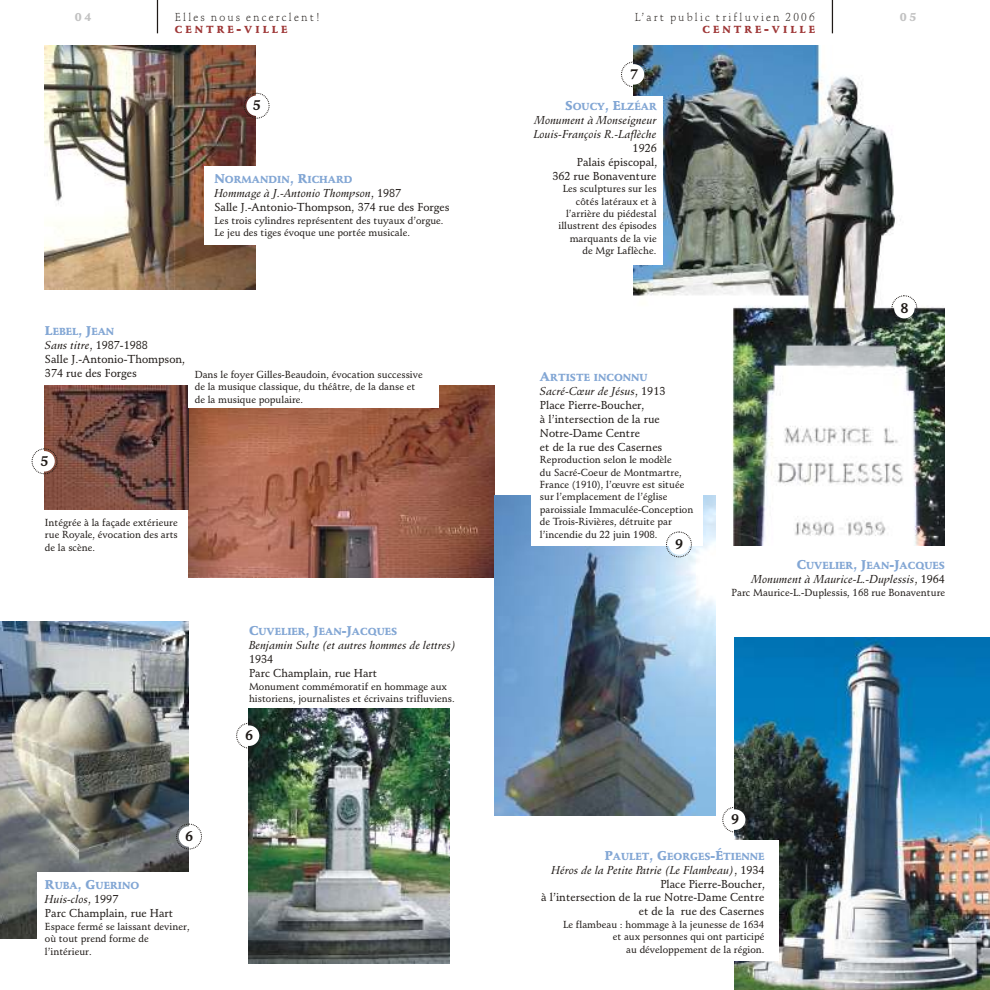
<style>
.page{position:relative;width:990px;height:990px;background:#fff}
.page>*{position:absolute;margin:0;border:0;box-sizing:border-box;transform-origin:0 0}
.t1{font:700 13.75px "Schneidler BT";color:#1f1a17}
.t2{font:11.25px/13.9px "Schneidler Md BT";color:#1f1a17}
.t3{font:italic 11.25px/13.9px "Schneidler Md BT";color:#1f1a17}
.t4{font:11.25px "Schneidler Lt BT";letter-spacing:.19em;color:#1f1a17}
.t5{font:11.25px "Schneidler Blk BT";color:#c2c2c2}
.t6{font:10px/12.4px "Schneidler Md BT";color:#1f1a17}
.t7{font:10px "Schneidler Blk BT";color:#82a6d4}
.t8{font:10px "Schneidler Blk BT";letter-spacing:.295em;color:#9e3636}
.s1{font-size:12.5px}
.s2{font-style:italic}
.s3{font-style:normal}
</style>
<div class="page">
<img style="left:633px;top:45px;width:312px;height:501px">
<hr style="left:832px;top:0;width:1px;height:33px;background:#1f1a17">
<hr style="left:157px;top:0;width:1px;height:33px;background:#1f1a17">
<img style="left:45px;top:45px;width:211px;height:244px">
<img style="left:188px;top:385px;width:307px;height:192px">
<img style="left:45px;top:385px;width:143px;height:125px">
<img style="left:0;top:622px;width:188px;height:317px">
<img style="left:249px;top:709px;width:201px;height:254px">
<div style="left:188px;top:340px;width:251px;height:68px;background:#fff"></div>
<div style="left:204px;top:166px;width:172px;height:79px;background:#fff"></div>
<div style="left:37px;top:872px;width:165px;height:80px;background:#fff"></div>
<div style="left:244px;top:93px;width:26px;height:26px;border:1px dashed #1f1a17;border-radius:50%"></div>
<div style="left:246px;top:95px;width:21px;height:21px;background:#fff;border-radius:50%"></div>
<div style="left:32px;top:448px;width:25px;height:26px;border:1px dashed #1f1a17;border-radius:50%"></div>
<div style="left:34px;top:451px;width:21px;height:21px;background:#fff;border-radius:50%"></div>
<div style="left:176px;top:824px;width:26px;height:25px;border:1px dashed #1f1a17;border-radius:50%"></div>
<div style="left:179px;top:826px;width:20px;height:21px;background:#fff;border-radius:50%"></div>
<div style="left:236px;top:723px;width:26px;height:26px;border:1px dashed #1f1a17;border-radius:50%"></div>
<div style="left:239px;top:725px;width:20px;height:21px;background:#fff;border-radius:50%"></div>
<img style="left:495px;top:495px;width:221px;height:321px">
<img style="left:734px;top:637px;width:256px;height:353px">
<div style="left:547px;top:96px;width:115px;height:168px;background:#fff"></div>
<div style="left:532px;top:484px;width:171px;height:62px;background:#fff"></div>
<div style="left:607px;top:840px;width:172px;height:121px;background:#fff"></div>
<div style="left:621px;top:61px;width:26px;height:26px;border:1px dashed #1f1a17;border-radius:50%"></div>
<div style="left:624px;top:64px;width:20px;height:21px;background:#fff;border-radius:50%"></div>
<div style="left:891px;top:295px;width:26px;height:26px;border:1px dashed #1f1a17;border-radius:50%"></div>
<div style="left:894px;top:298px;width:21px;height:20px;background:#fff;border-radius:50%"></div>
<div style="left:666px;top:532px;width:26px;height:25px;border:1px dashed #1f1a17;border-radius:50%"></div>
<div style="left:669px;top:534px;width:20px;height:21px;background:#fff;border-radius:50%"></div>
<div style="left:722px;top:807px;width:26px;height:26px;border:1px dashed #1f1a17;border-radius:50%"></div>
<div style="left:725px;top:809px;width:20px;height:21px;background:#fff;border-radius:50%"></div>
<p class="t5" style="left:75px;top:13px;width:18px">04</p>
<p class="t4" style="left:175px;top:12px;width:147px">Elles nous encerclent!</p>
<p class="t8" style="left:175px;top:26px;width:114px">CENTRE<span class="s1">-</span>VILLE</p>
<h1 class="t1" style="left:253px;top:100px;width:10px">5</h1>
<p class="t7" style="left:214px;top:175px;width:140px"><span class="s1">N</span>ORMANDIN<span class="s1">, R</span>ICHARD</p>
<p class="t2" style="left:214px;top:187px;width:237px"><span class="s2">Hommage à J.-Antonio Thompson</span>, 1987<br>Salle J.-Antonio-Thompson, 374 rue des Forges</p>
<p class="t6" style="left:214px;top:215px;width:231px">Les trois cylindres représentent des tuyaux d’orgue.<br>Le jeu des tiges évoque une portée musicale.</p>
<p class="t7" style="left:45px;top:327px;width:71px"><span class="s1">L</span>EBEL<span class="s1">, J</span>EAN</p>
<p class="t2" style="left:45px;top:339px;width:142px"><span class="s2">Sans titre</span>, 1987-1988<br>Salle J.-Antonio-Thompson,<br>374 rue des Forges</p>
<p class="t6" style="left:195px;top:369px;width:230px">Dans le foyer Gilles-Beaudoin, évocation successive de la musique classique, du théâtre, de la danse et de la musique populaire.</p>
<h1 class="t1" style="left:41px;top:456px;width:10px">5</h1>
<p class="t6" style="left:45px;top:517px;width:134px;text-align:justify">Intégrée à la façade extérieure rue Royale, évocation des arts de la scène.</p>
<p class="t7" style="left:249px;top:627px;width:150px"><span class="s1">C</span>UVELIER<span class="s1">, J</span>EAN<span class="s1">-J</span>ACQUES</p>
<p class="t3" style="left:249px;top:639px;width:208px">Benjamin Sulte (et autres hommes de lettres)</p>
<p class="t2" style="left:249px;top:653px;width:130px">1934<br>Parc Champlain, rue Hart</p>
<p class="t6" style="left:249px;top:681px;width:207px">Monument commémoratif en hommage aux historiens, journalistes et écrivains trifluviens.</p>
<h1 class="t1" style="left:245px;top:730px;width:10px">6</h1>
<h1 class="t1" style="left:185px;top:831px;width:10px">6</h1>
<p class="t7" style="left:45px;top:882px;width:96px"><span class="s1">R</span>UBA<span class="s1">, G</span>UERINO</p>
<p class="t2" style="left:45px;top:893px;width:130px"><span class="s2">Huis-clos</span>, 1997<br>Parc Champlain, rue Hart</p>
<p class="t6" style="left:45px;top:921px;width:146px">Espace fermé se laissant deviner, où tout prend forme de l’intérieur.</p>
<p class="t4" style="left:635px;top:12px;width:181px">L’art public trifluvien 2006</p>
<p class="t5" style="left:900px;top:13px;width:18px">05</p>
<p class="t8" style="left:703px;top:26px;width:114px">CENTRE<span class="s1">-</span>VILLE</p>
<h1 class="t1" style="left:630px;top:69px;width:10px">7</h1>
<p class="t7" style="left:565px;top:102px;width:93px"><span class="s1">S</span>OUCY<span class="s1">, E</span>LZÉAR</p>
<p class="t3" style="left:534px;top:114px;width:125px">Monument à Monseigneur<br>Louis-François R.-Laflèche</p>
<p class="t2" style="left:552px;top:142px;width:107px;text-align:right">1926<br>Palais épiscopal,<br>362 rue Bonaventure</p>
<p class="t6" style="left:558px;top:183px;width:100px;text-align:right">Les sculptures sur les côtés latéraux et à l’arrière du piédestal illustrent des épisodes marquants de la vie de Mgr Laflèche.</p>
<p class="t7" style="left:540px;top:373px;width:109px"><span class="s1">A</span>RTISTE INCONNU</p>
<p class="t2" style="left:540px;top:385px;width:127px"><span class="s2">Sacré-Cœur de Jésus</span>, 1913<br>Place Pierre-Boucher,<br>à l’intersection de la rue<br>Notre-Dame Centre<br>et de la rue des Casernes</p>
<p class="t6" style="left:540px;top:455px;width:155px">Reproduction selon le modèle<br>du Sacré-Coeur de Montmartre,<br>France (1910), l’œuvre est située sur l’emplacement de l’église paroissiale Immaculée-Conception de Trois-Rivières, détruite par l’incendie du 22 juin 1908.</p>
<h1 class="t1" style="left:675px;top:539px;width:10px">9</h1>
<h1 class="t1" style="left:900px;top:302px;width:10px">8</h1>
<p class="t7" style="left:797px;top:561px;width:150px"><span class="s1">C</span>UVELIER<span class="s1">, J</span>EAN<span class="s1">-J</span>ACQUES</p>
<p class="t3" style="left:752px;top:573px;width:195px">Monument à Maurice-L.-Duplessis<span class="s3">, 1964</span></p>
<p class="t6" style="left:732px;top:587px;width:215px">Parc Maurice-L.-Duplessis, 168 rue Bonaventure</p>
<h1 class="t1" style="left:731px;top:814px;width:10px">9</h1>
<p class="t7" style="left:605px;top:852px;width:161px"><span class="s1">P</span>AULET<span class="s1">, G</span>EORGES<span class="s1">-É</span>TIENNE</p>
<p class="t2" style="left:541px;top:864px;width:225px;text-align:right"><span class="s2">Héros de la Petite Patrie (Le Flambeau)</span>, 1934<br>Place Pierre-Boucher,<br>à l’intersection de la rue Notre-Dame Centre et de la rue des Casernes</p>
<p class="t6" style="left:563px;top:919px;width:203px;text-align:right">Le flambeau : hommage à la jeunesse de 1634 et aux personnes qui ont participé<br>au développement de la région.</p>
</div>
